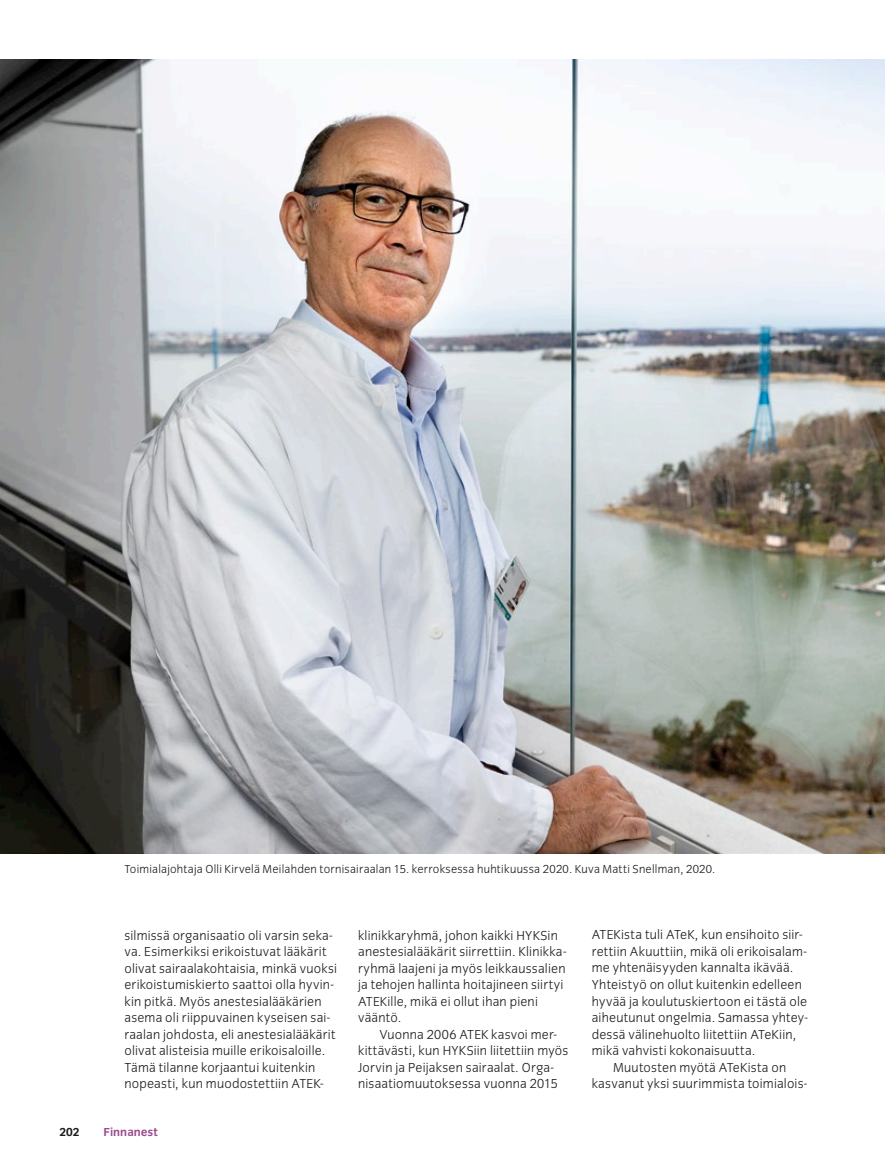
<style>
.page{position:relative;width:885px;height:1174px;background:#fff}
.page>*{position:absolute;margin:0;border:0;box-sizing:border-box;transform-origin:0 0}
.t1{font:300 13.5px/16.5px "Congress Sans";letter-spacing:.015em;color:#1b1b1a}
.t2{font:300 12px "Congress Sans";letter-spacing:.02em;color:#1b1b1a}
.t3{font:700 12px "Congress Sans";color:#9b4b8e}
.t4{font:700 12px "Congress Sans";color:#1b1b1a}
</style>
<div class="page">
<img style="left:0;top:60px;width:884px;height:793px">
<p class="t2" style="left:124px;top:862px;width:592px">Toimialajohtaja Olli Kirvelä Meilahden tornisairaalan 15. kerroksessa huhtikuussa 2020. Kuva Matti Snellman, 2020.</p>
<p class="t1" style="left:124px;top:927px;width:214px">silmissä organisaatio oli varsin seka&shy;va. Esimerkiksi erikoistuvat lääkärit olivat sairaalakohtaisia, minkä vuoksi erikoistumiskierto saattoi olla hyvin&shy;kin pitkä. Myös anestesialääkärien asema oli riippuvainen kyseisen sai&shy;raalan johdosta, eli anestesialääkärit olivat alisteisia muille erikoisaloille.<br>Tämä tilanne korjaantui kuitenkin nopeasti, kun muodostettiin ATEK-</p>
<p class="t1" style="left:358px;top:927px;width:210px">klinikkaryhmä, johon kaikki HYKSin anestesialääkärit siirrettiin. Klinikka&shy;ryhmä laajeni ja myös leikkaussalien ja tehojen hallinta hoitajineen siirtyi ATEKille, mikä ei ollut ihan pieni vääntö.</p>
<p class="t1" style="left:358px;top:1026px;width:212px;text-indent:21px">Vuonna 2006 ATEK kasvoi mer&shy;kittävästi, kun HYKSiin liitettiin myös Jorvin ja Peijaksen sairaalat. Orga&shy;nisaatiomuutoksessa vuonna 2015</p>
<p class="t4" style="left:60px;top:1125px;width:22px">202</p>
<p class="t3" style="left:104px;top:1125px;width:56px">Finnanest</p>
<p class="t1" style="left:591px;top:926px;width:212px">ATEKista tuli ATeK, kun ensihoito siir-</p>
<p class="t1" style="left:591px;top:943px;width:217px">rettiin Akuuttiin, mikä oli erikoisalam-</p>
<p class="t1" style="left:591px;top:959px;width:203px">me yhtenäisyyden kannalta ikävää.</p>
<p class="t1" style="left:591px;top:976px;width:212px">Yhteistyö on ollut kuitenkin edelleen</p>
<p class="t1" style="left:591px;top:992px;width:217px">hyvää ja koulutuskiertoon ei tästä ole</p>
<p class="t1" style="left:591px;top:1009px;width:218px">aiheutunut ongelmia. Samassa yhtey-</p>
<p class="t1" style="left:591px;top:1025px;width:206px">dessä välinehuolto liitettiin ATeKiin,</p>
<p class="t1" style="left:591px;top:1042px;width:165px">mikä vahvisti kokonaisuutta.</p>
<p class="t1" style="left:613px;top:1058px;width:175px">Muutosten myötä ATeKista on</p>
<p class="t1" style="left:591px;top:1075px;width:217px">kasvanut yksi suurimmista toimialois-</p>
</div>
